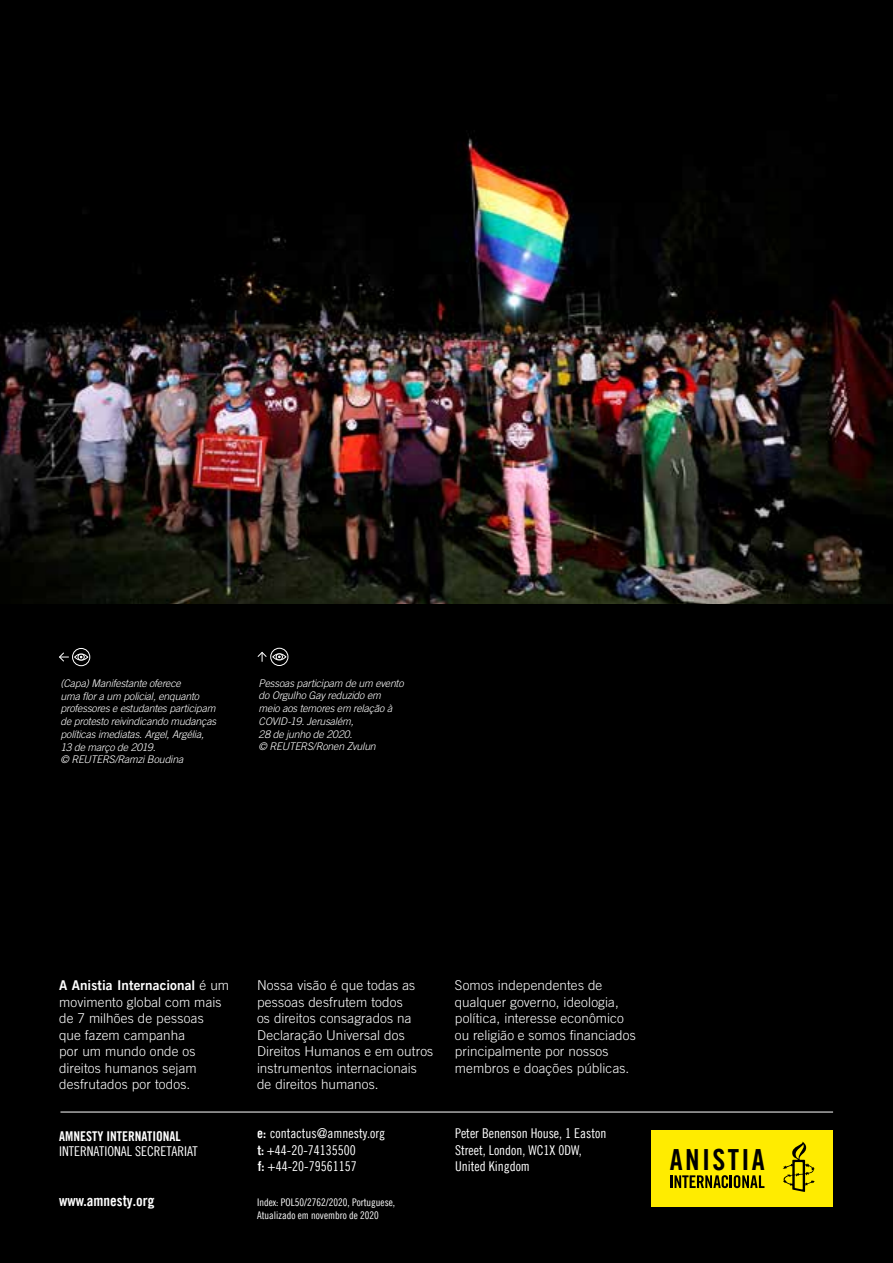
<style>
.page{position:relative;width:893px;height:1263px;background:#000}
.page>*{position:absolute;margin:0;border:0;box-sizing:border-box;transform-origin:0 0}
.t1{font:29.1px "Amnesty Trade Gothic Bd Cn 20";letter-spacing:.08em;color:#000}
.t2{font:15px "Amnesty Trade Gothic Bd Cn 20";color:#fff}
.t3{font:300 13.5px/16.5px "Amnesty Trade Gothic";letter-spacing:.01em;color:#fff}
.t4{font:13.5px/16.5px "Amnesty Trade Gothic Cn 18";color:#fff}
.t5{font:13.5px "Amnesty Trade Gothic Bd 2";letter-spacing:.005em;color:#fff}
.t6{font:13.5px "Amnesty Trade Gothic Bd Cn 20";color:#fff}
.t7{font:italic 300 10.5px/12.8px "Amnesty Trade Gothic";letter-spacing:-.015em;color:#fff}
.t8{font:10.5px/12.9px "Amnesty Trade Gothic Cn 18";color:#fff}
.s1{font-family:"Amnesty Trade Gothic";font-weight:300}
.s2{font-family:"Amnesty Trade Gothic Bd Cn 20"}
</style>
<div class="page">
<img style="left:0;top:138px;width:893px;height:466px">
<hr style="left:60px;top:1112px;width:773px;height:1px;background:#fff">
<div style="left:78px;top:654px;width:7px;height:6px;border:1px solid #fff;border-radius:50%"></div>
<div style="left:74px;top:653px;width:14px;height:8px;border:1px solid #fff;border-radius:50%"></div>
<div style="left:72px;top:648px;width:18px;height:18px;border:1px solid #fff;border-radius:50%"></div>
<div style="left:276px;top:654px;width:7px;height:6px;border:1px solid #fff;border-radius:50%"></div>
<div style="left:272px;top:653px;width:14px;height:7px;border:1px solid #fff;border-radius:50%"></div>
<div style="left:270px;top:648px;width:18px;height:18px;border:1px solid #fff;border-radius:50%"></div>
<svg style="left:59px;top:652px;width:10px;height:10px"></svg>
<svg style="left:257px;top:651px;width:10px;height:11px"></svg>
<div style="left:652px;top:1130px;width:181px;height:76px;background:#ffec00"></div>
<svg style="left:783px;top:1141px;width:32px;height:51px"></svg>
<svg style="left:670px;top:1175px;width:94px;height:13px"></svg>
<p class="t7" style="left:60px;top:677px;width:157px">(Capa) Manifestante oferece<br>uma flor a um policial, enquanto professores e estudantes participam de protesto reivindicando mudanças políticas imediatas. Argel, Argélia,<br>13 de março de 2019.<br>© REUTERS/Ramzi Boudina</p>
<p class="t7" style="left:259px;top:676px;width:146px">Pessoas participam de um evento do Orgulho Gay reduzido em meio aos temores em relação à<br>COVID-19. Jerusalém,<br>28 de junho de 2020.<br>© REUTERS/Ronen Zvulun</p>
<p class="t5" style="left:59px;top:977px;width:171px">A Anistia Internacional <span class="s1">é um</span></p>
<p class="t3" style="left:59px;top:993px;width:164px">movimento global com mais de 7 milhões de pessoas que fazem campanha<br>por um mundo onde os direitos humanos sejam desfrutados por todos.</p>
<p class="t6" style="left:59px;top:1128px;width:123px">AMNESTY INTERNATIONAL</p>
<p class="t4" style="left:59px;top:1143px;width:140px">INTERNATIONAL SECRETARIAT</p>
<p class="t2" style="left:59px;top:1192px;width:97px">www.amnesty.org</p>
<p class="t3" style="left:257px;top:977px;width:178px">Nossa visão é que todas as pessoas desfrutem todos<br>os direitos consagrados na<br>Declaração Universal dos<br>Direitos Humanos e em outros instrumentos internacionais de direitos humanos.</p>
<p class="t3" style="left:455px;top:977px;width:182px">Somos independentes de qualquer governo, ideologia, política, interesse econômico ou religião e somos financiados principalmente por nossos membros e doações públicas.</p>
<p class="t4" style="left:455px;top:1125px;width:153px">Peter Benenson House, 1 Easton<br>Street, London, WC1X 0DW,<br>United Kingdom</p>
<p class="t4" style="left:257px;top:1125px;width:130px"><span class="s2">e:</span> contactus@amnesty.org <span class="s2">t:</span> +44-20-74135500<br><span class="s2">f:</span> +44-20-79561157</p>
<p class="t8" style="left:257px;top:1196px;width:140px">Index: POL50/2762/2020, Portuguese,<br>Atualizado em novembro de 2020</p>
<h1 class="t1" style="left:670px;top:1141px;width:96px">ANISTIA</h1>
</div>
